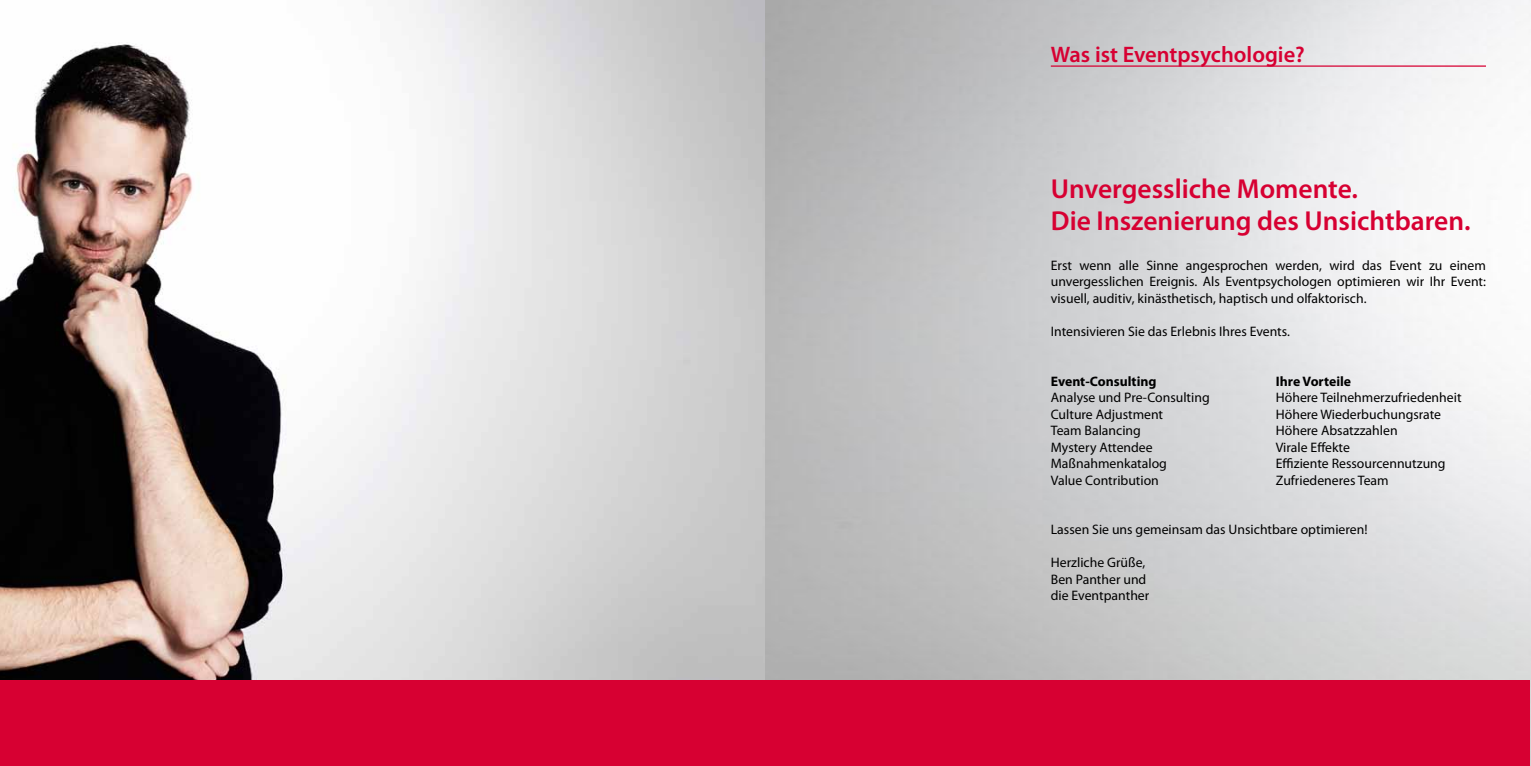
<style>
.page{position:relative;width:1531px;height:766px;background:#fff}
.page>*{position:absolute;margin:0;border:0;box-sizing:border-box;transform-origin:0 0}
.t1{font:600 27.5px/31.6px "Myriad Pro";color:#d70032}
.t2{font:600 22.5px "Myriad Pro";color:#d70032}
.t3{font:13.75px/16.5px "Myriad Pro";color:#000;text-align:justify}
.t4{font:700 13.75px "Myriad Pro";color:#000}
</style>
<div class="page">
<img style="left:0;top:0;width:765px;height:765px">
<hr style="left:1051px;top:65px;width:435px;height:2px;background:#d70032">
<div style="left:1px;top:679px;width:1529px;height:86px;background:#d70032"></div>
<h2 class="t2" style="left:1051px;top:40px;width:256px">Was ist Eventpsychologie?</h2>
<h1 class="t1" style="left:1051px;top:172px;width:421px">Unvergessliche Momente.<br>Die Inszenierung des Unsichtbaren.</h1>
<p class="t3" style="left:1051px;top:257px;width:437px">Erst wenn alle Sinne angesprochen werden, wird das Event zu einem unvergesslichen Ereignis. Als Eventpsychologen optimieren wir Ihr Event: visuell, auditiv, kinästhetisch, haptisch und olfaktorisch.</p>
<p class="t3" style="left:1051px;top:323px;width:241px">Intensivieren Sie das Erlebnis Ihres Events.</p>
<p class="t4" style="left:1051px;top:372px;width:107px">Event-Consulting</p>
<p class="t4" style="left:1276px;top:372px;width:77px">Ihre Vorteile</p>
<p class="t3" style="left:1051px;top:389px;width:160px">Analyse und Pre-Consulting</p>
<p class="t3" style="left:1276px;top:389px;width:187px">Höhere Teilnehmerzufriedenheit</p>
<p class="t3" style="left:1051px;top:405px;width:114px">Culture Adjustment</p>
<p class="t3" style="left:1276px;top:405px;width:167px">Höhere Wiederbuchungsrate</p>
<p class="t3" style="left:1051px;top:422px;width:92px">Team Balancing</p>
<p class="t3" style="left:1276px;top:422px;width:123px">Höhere Absatzzahlen</p>
<p class="t3" style="left:1051px;top:438px;width:103px">Mystery Attendee</p>
<p class="t3" style="left:1276px;top:438px;width:76px">Virale Effekte</p>
<p class="t3" style="left:1051px;top:455px;width:118px">Maßnahmenkatalog</p>
<p class="t3" style="left:1276px;top:455px;width:171px">Effiziente Ressourcennutzung</p>
<p class="t3" style="left:1051px;top:471px;width:110px">Value Contribution</p>
<p class="t3" style="left:1276px;top:471px;width:114px">Zufriedeneres Team</p>
<p class="t3" style="left:1051px;top:521px;width:318px">Lassen Sie uns gemeinsam das Unsichtbare optimieren!</p>
<p class="t3" style="left:1051px;top:554px;width:100px;text-align:left">Herzliche Grüße,<br>Ben Panther und die Eventpanther</p>
</div>
